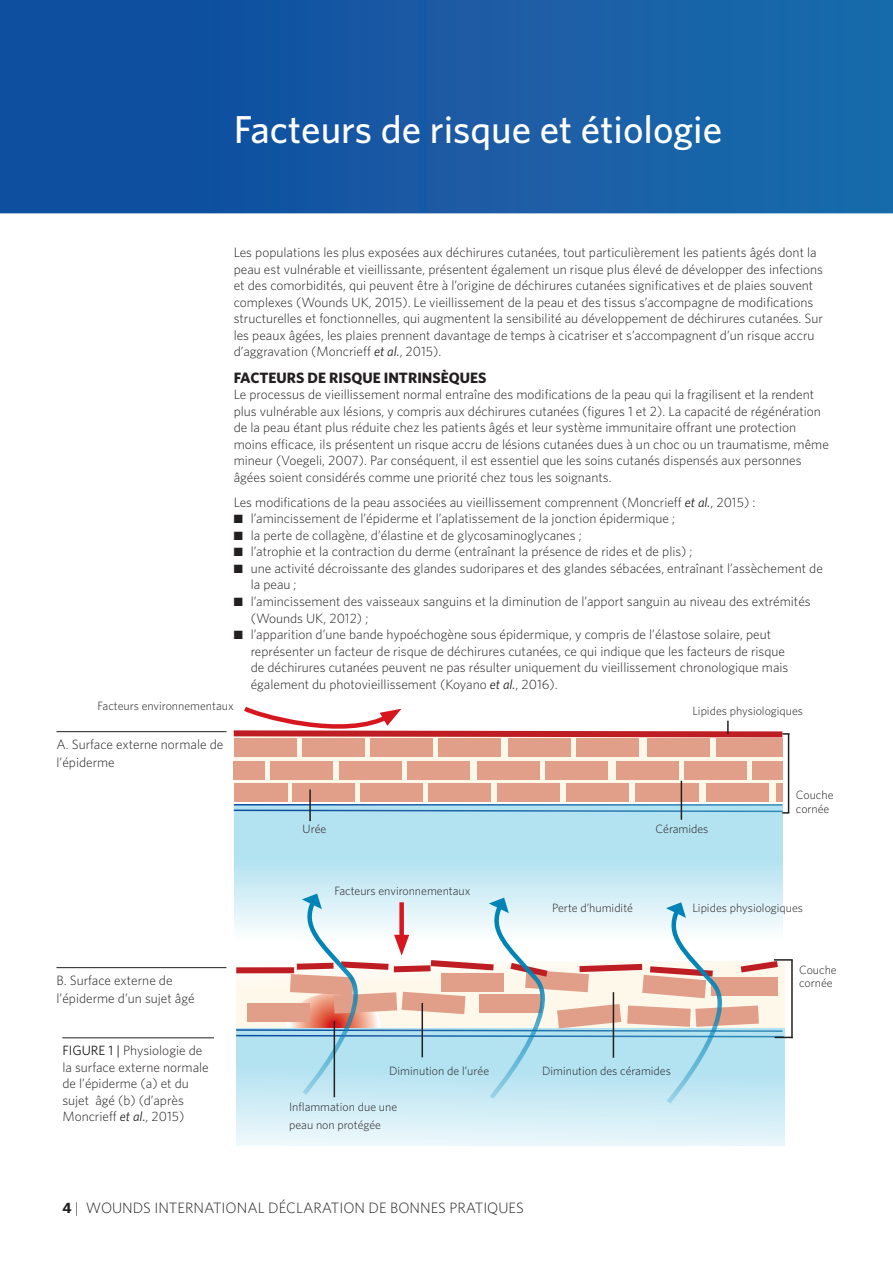
<style>
.page{position:relative;width:893px;height:1263px;background:#fff}
.page>*{position:absolute;margin:0;border:0;box-sizing:border-box;transform-origin:0 0}
.Page_title{font:500 39px "Whitney";color:#fff}
.t1{font:300 15px "Whitney";color:#231f20}
.Heading{font:700 15px "Whitney";color:#231f20}
.Text_Fullout{font:300 13.5px/16.5px "Whitney";color:#231f20}
.Figure_Title{font:300 13.5px/16.5px "Whitney";color:#231f20}
.Text_full_out_no_spa{font:300 13.5px "Whitney";color:#231f20}
.Text_Fullout-2{font:300 12px/13.5px "Whitney";color:#231f20}
.s1{font-weight:400;font-style:italic}
.s2{font-weight:400}
.s3{font-weight:700}
</style>
<div class="page">
<svg style="left:0;top:0;width:893px;height:213px;background:#1559a4"></svg>
<div style="left:234px;top:734px;width:548px;height:68px;background:#fef8eb"></div>
<div style="left:236px;top:1028px;width:549px;height:117px;background:linear-gradient(to right,#e0f3f9,#d9f0f8)"></div>
<svg style="left:234px;top:806px;width:548px;height:124px;background:#b9e4f1"></svg>
<div style="left:234px;top:739px;width:62px;height:18px;background:#e19f89"></div>
<div style="left:234px;top:761px;width:31px;height:18px;background:#e19f89"></div>
<div style="left:292px;top:783px;width:63px;height:18px;background:#e19f89"></div>
<div style="left:370px;top:739px;width:63px;height:18px;background:#e19f89"></div>
<div style="left:339px;top:761px;width:62px;height:18px;background:#e19f89"></div>
<div style="left:428px;top:783px;width:63px;height:18px;background:#e19f89"></div>
<div style="left:508px;top:739px;width:63px;height:18px;background:#e19f89"></div>
<div style="left:648px;top:739px;width:62px;height:18px;background:#e19f89"></div>
<div style="left:477px;top:761px;width:62px;height:18px;background:#e19f89"></div>
<div style="left:616px;top:761px;width:63px;height:18px;background:#e19f89"></div>
<div style="left:566px;top:783px;width:63px;height:18px;background:#e19f89"></div>
<div style="left:706px;top:784px;width:63px;height:18px;background:#e19f89"></div>
<div style="left:776px;top:783px;width:6px;height:18px;background:#e19f89"></div>
<div style="left:234px;top:783px;width:54px;height:18px;background:#e19f89"></div>
<div style="left:302px;top:739px;width:63px;height:18px;background:#e19f89"></div>
<div style="left:271px;top:761px;width:62px;height:18px;background:#e19f89"></div>
<div style="left:360px;top:783px;width:63px;height:18px;background:#e19f89"></div>
<div style="left:438px;top:739px;width:63px;height:18px;background:#e19f89"></div>
<div style="left:407px;top:761px;width:63px;height:18px;background:#e19f89"></div>
<div style="left:497px;top:783px;width:62px;height:18px;background:#e19f89"></div>
<div style="left:636px;top:784px;width:63px;height:18px;background:#e19f89"></div>
<div style="left:576px;top:739px;width:63px;height:18px;background:#e19f89"></div>
<div style="left:716px;top:739px;width:66px;height:18px;background:#e19f89"></div>
<div style="left:545px;top:761px;width:63px;height:18px;background:#e19f89"></div>
<div style="left:684px;top:761px;width:63px;height:18px;background:#e19f89"></div>
<div style="left:752px;top:761px;width:30px;height:18px;background:#e19f89"></div>
<div style="left:635px;top:783px;width:62px;height:18px;background:#e19f89"></div>
<hr style="left:309px;top:789px;width:2px;height:32px;background:#231f20">
<hr style="left:681px;top:781px;width:1px;height:39px;background:#231f20">
<hr style="left:788px;top:734px;width:1px;height:79px;background:#231f20">
<svg style="left:233px;top:809px;width:556px;height:5px;background:#86bdda"></svg>
<svg style="left:233px;top:706px;width:557px;height:36px"></svg>
<svg style="left:235px;top:893px;width:558px;height:212px"></svg>
<hr style="left:62px;top:1037px;width:152px;height:1px;background:#231f20">
<hr style="left:56px;top:731px;width:170px;height:1px;background:#231f20">
<hr style="left:56px;top:967px;width:170px;height:1px;background:#231f20">
<p class="Page_title" style="left:234px;top:105px;width:490px">Facteurs de risque et étiologie</p>
<p class="Text_Fullout" style="left:234px;top:244px;width:591px">Les populations les plus exposées aux déchirures cutanées, tout particulièrement les patients âgés dont la peau est vulnérable et vieillissante, présentent également un risque plus élevé de développer des infections et des comorbidités, qui peuvent être à l’origine de déchirures cutanées significatives et de plaies souvent complexes (Wounds UK, 2015). Le vieillissement de la peau et des tissus s’accompagne de modifications structurelles et fonctionnelles, qui augmentent la sensibilité au développement de déchirures cutanées. Sur les peaux âgées, les plaies prennent davantage de temps à cicatriser et s’accompagnent d’un risque accru d’aggravation (Moncrieff <span class="s1">et al.</span>, 2015).</p>
<p class="Heading" style="left:234px;top:369px;width:254px">FACTEURS DE RISQUE INTRINSÈQUES</p>
<p class="Text_Fullout" style="left:234px;top:386px;width:597px">Le processus de vieillissement normal entraîne des modifications de la peau qui la fragilisent et la rendent plus vulnérable aux lésions, y compris aux déchirures cutanées (figures 1 et 2). La capacité de régénération de la peau étant plus réduite chez les patients âgés et leur système immunitaire offrant une protection moins efficace, ils présentent un risque accru de lésions cutanées dues à un choc ou un traumatisme, même mineur (Voegeli, 2007). Par conséquent, il est essentiel que les soins cutanés dispensés aux personnes âgées soient considérés comme une priorité chez tous les soignants.</p>
<p class="Text_full_out_no_spa" style="left:234px;top:494px;width:523px">Les modifications de la peau associées au vieillissement comprennent (Moncrieff <span class="s1">et al.</span>, 2015) :</p>
<p class="Text_Fullout" style="left:234px;top:510px;width:443px">■ l’amincissement de l’épiderme et l’aplatissement de la jonction épidermique ;</p>
<p class="Text_Fullout" style="left:234px;top:527px;width:349px">■ la perte de collagène, d’élastine et de glycosaminoglycanes ;</p>
<p class="Text_Fullout" style="left:234px;top:543px;width:460px">■ l’atrophie et la contraction du derme (entraînant la présence de rides et de plis) ;</p>
<p class="Text_Fullout" style="left:251px;top:560px;width:574px;text-indent:-17px">■ une activité décroissante des glandes sudoripares et des glandes sébacées, entraînant l’assèchement de la peau ;</p>
<p class="Text_Fullout" style="left:251px;top:593px;width:561px;text-indent:-17px">■ l’amincissement des vaisseaux sanguins et la diminution de l’apport sanguin au niveau des extrémités (Wounds UK, 2012) ;</p>
<p class="Text_Fullout" style="left:251px;top:626px;width:539px;text-indent:-17px">■ l’apparition d’une bande hypoéchogène sous épidermique, y compris de l’élastose solaire, peut représenter un facteur de risque de déchirures cutanées, ce qui indique que les facteurs de risque de déchirures cutanées peuvent ne pas résulter uniquement du vieillissement chronologique mais également du photovieillissement (Koyano <span class="s1">et al.</span>, 2016).</p>
<p class="Text_Fullout-2" style="left:98px;top:699px;width:138px">Facteurs environnementaux</p>
<p class="Figure_Title" style="left:56px;top:735px;width:168px;line-height:18px">A. Surface externe normale de l’épiderme</p>
<p class="Figure_Title" style="left:56px;top:971px;width:140px;line-height:18px">B. Surface externe de l’épiderme d’un sujet âgé</p>
<p class="Figure_Title" style="left:62px;top:1042px;width:148px"><span class="s2">FIGURE 1 |</span> Physiologie de la surface externe normale de l’épiderme (a) et du sujet âgé (b) (d’après<br>Moncrieff <span class="s1">et al.</span>, 2015)</p>
<p class="Text_Fullout-2" style="left:692px;top:704px;width:112px">Lipides physiologiques</p>
<p class="Text_Fullout-2" style="left:303px;top:822px;width:25px">Urée</p>
<p class="Text_Fullout-2" style="left:655px;top:822px;width:55px">Céramides</p>
<p class="Text_Fullout-2" style="left:334px;top:884px;width:138px">Facteurs environnementaux</p>
<p class="Text_Fullout-2" style="left:796px;top:788px;width:39px">Couche cornée</p>
<p class="Text_Fullout-2" style="left:552px;top:901px;width:82px">Perte d’humidité</p>
<p class="Text_Fullout-2" style="left:692px;top:901px;width:112px">Lipides physiologiques</p>
<p class="Text_Fullout-2" style="left:389px;top:1064px;width:101px">Diminution de l’urée</p>
<p class="Text_Fullout-2" style="left:542px;top:1064px;width:130px">Diminution des céramides</p>
<p class="Text_Fullout-2" style="left:289px;top:1098px;width:110px;line-height:18px">Inflammation due une peau non protégée</p>
<p class="Text_Fullout-2" style="left:799px;top:962px;width:39px">Couche cornée</p>
<p class="t1" style="left:62px;top:1199px;width:463px"><span class="s3">4</span> | WOUNDS INTERNATIONAL DÉCLARATION DE BONNES PRATIQUES</p>
</div>
